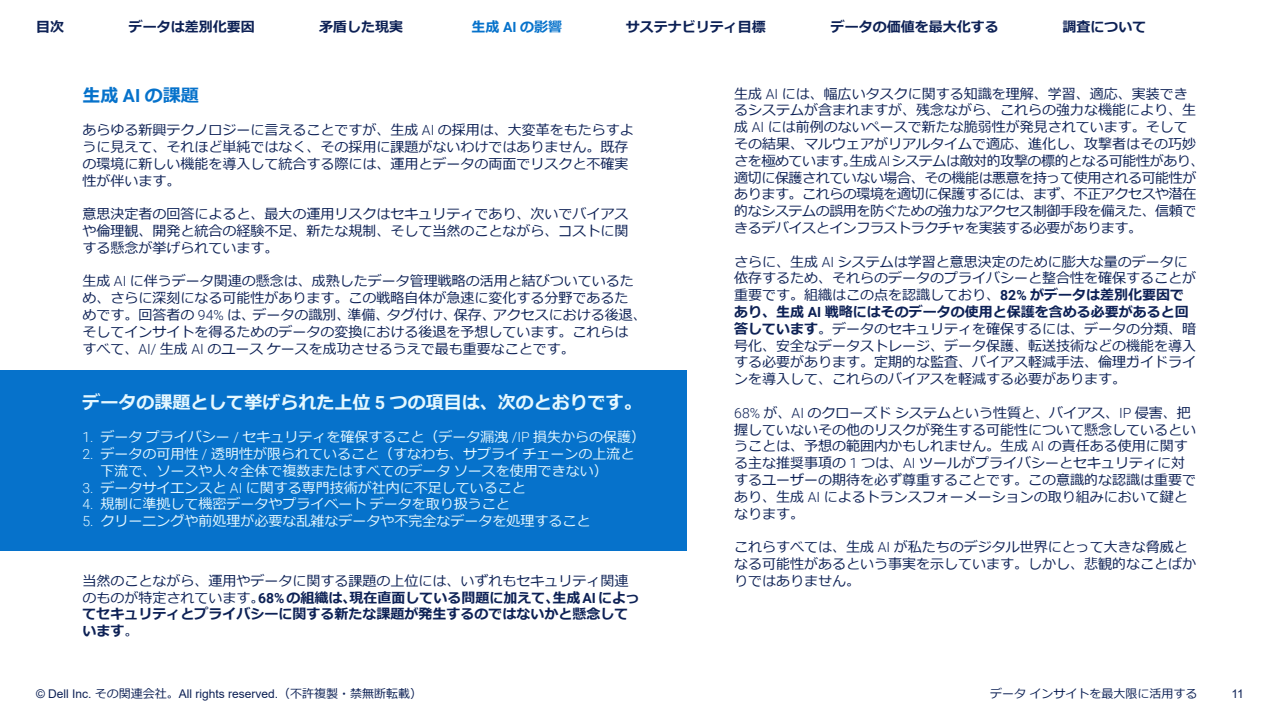
<style>
.page{position:relative;width:1280px;height:720px;background:#fff}
.page>*{position:absolute;margin:0;border:0;box-sizing:border-box;transform-origin:0 0}
.t1{font:700 18px "Meiryo";color:#e5f8ff}
.t2{font:700 18px "Meiryo";color:#0672cb}
.t3{font:14px/16.8px "Meiryo";color:#0d2155}
.t4{font:14px/16.8px "Meiryo";letter-spacing:-.03em;color:#0d2155}
.t5{font:14px/16.8px "Meiryo";color:#e5f8ff}
.t6{font:700 14px/16.8px "Meiryo";color:#0d2155}
.t7{font:700 14px "Meiryo";color:#0672cb}
.t8{font:12px "Arial";color:#0d2155}
.t9{font:12px "Meiryo";color:#0d2155}
.s1{font-family:"Roboto"}
.s2{font-family:"Roboto";font-weight:300}
.s3{font-family:"Roboto";font-weight:700}
.s4{font-weight:700}
.s5{font-weight:400}
.s6{font-family:"Meiryo"}
</style>
<div class="page">
<div style="left:0;top:370px;width:686px;height:180px;background:#0672cb"></div>
<p class="t6" style="left:36px;top:19px;width:29px">目次</p>
<p class="t6" style="left:129px;top:19px;width:127px">データは差別化要因</p>
<p class="t6" style="left:319px;top:19px;width:85px">矛盾した現実</p>
<p class="t7" style="left:472px;top:17px;width:92px">生成 <span class="s1">AI</span> の影響</p>
<p class="t6" style="left:626px;top:19px;width:141px">サステナビリティ目標</p>
<p class="t6" style="left:831px;top:19px;width:169px">データの価値を最大化する</p>
<p class="t6" style="left:1062px;top:19px;width:85px">調査について</p>
<p class="t2" style="left:82px;top:82px;width:118px">生成 <span class="s1">AI</span> の課題</p>
<p class="t3" style="left:82px;top:123px;width:553px">あらゆる新興テクノロジーに言えることですが、生成 <span class="s2">AI</span> の採用は、大変革をもたらすように見えて、それほど単純ではなく、その採用に課題がないわけではありません。既存の環境に新しい機能を導入して統合する際には、運用とデータの両面でリスクと不確実性が伴います。</p>
<p class="t3" style="left:82px;top:207px;width:547px;text-align:justify">意思決定者の回答によると、最大の運用リスクはセキュリティであり、次いでバイアスや倫理観、開発と統合の経験不足、新たな規制、そして当然のことながら、コストに関する懸念が挙げられています。</p>
<p class="t3" style="left:82px;top:274px;width:566px">生成 <span class="s2">AI</span> に伴うデータ関連の懸念は、成熟したデータ管理戦略の活用と結びついているため、さらに深刻になる可能性があります。この戦略自体が急速に変化する分野であるた<br>めです。回答者の <span class="s2">94%</span> は、データの識別、準備、タグ付け、保存、アクセスにおける後退、そしてインサイトを得るためのデータの変換における後退を予想しています。これらは<br>すべて、<span class="s2">AI/</span> 生成 <span class="s2">AI</span> のユースケースを成功させるうえで最も重要なことです。</p>
<p class="t1" style="left:82px;top:389px;width:561px">データの課題として挙げられた上位 <span class="s1">5</span> つの項目は、次のとおりです。</p>
<p class="t5" style="left:82px;top:429px;width:564px"><span class="s2">1.</span> データプライバシー <span class="s2">/</span> セキュリティを確保すること（データ漏洩 <span class="s2">/IP</span> 損失からの保護）</p>
<p class="t5" style="left:100px;top:446px;width:535px;text-indent:-18px"><span class="s2">2.</span> データの可用性 <span class="s2">/</span> 透明性が限られていること（すなわち、サプライチェーンの上流と下流で、ソースや人々全体で複数またはすべてのデータソースを使用できない）</p>
<p class="t5" style="left:82px;top:480px;width:445px"><span class="s2">3.</span> データサイエンスと <span class="s2">AI</span> に関する専門技術が社内に不足していること</p>
<p class="t5" style="left:82px;top:497px;width:429px"><span class="s2">4.</span> 規制に準拠して機密データやプライベートデータを取り扱うこと</p>
<p class="t5" style="left:82px;top:513px;width:509px"><span class="s2">5.</span> クリーニングや前処理が必要な乱雑なデータや不完全なデータを処理すること</p>
<p class="t4" style="left:734px;top:86px;width:472px">生成 <span class="s2">AI</span> には、幅広いタスクに関する知識を理解、学習、適応、実装できるシステムが含まれますが、残念ながら、これらの強力な機能により、生成 <span class="s2">AI</span> には前例のないペースで新たな脆弱性が発見されています。そしてその結果、マルウェアがリアルタイムで適応、進化し、攻撃者はその巧妙さを極めています。生成<span class="s2">AI</span>システムは敵対的攻撃の標的となる可能性があり、適切に保護されていない場合、その機能は悪意を持って使用される可能性があります。これらの環境を適切に保護するには、まず、不正アクセスや潜在的なシステムの誤用を防ぐための強力なアクセス制御手段を備えた、信頼できるデバイスとインフラストラクチャを実装する必要があります。</p>
<p class="t3" style="left:734px;top:254px;width:463px">さらに、生成 <span class="s2">AI</span> システムは学習と意思決定のために膨大な量のデータに依存するため、それらのデータのプライバシーと整合性を確保することが重要です。組織はこの点を認識しており、<span class="s3">82%</span> <span class="s4">がデータは差別化要因であり、生成</span> <span class="s3">AI</span> <span class="s4">戦略にはそのデータの使用と保護を含める必要があると回答しています</span>。データのセキュリティを確保するには、データの分類、暗号化、安全なデータストレージ、データ保護、転送技術などの機能を導入する必要があります。定期的な監査、バイアス軽減手法、倫理ガイドラインを導入して、これらのバイアスを軽減する必要があります。</p>
<p class="t3" style="left:734px;top:405px;width:463px"><span class="s2">68%</span> が、<span class="s2">AI</span> のクローズドシステムという性質と、バイアス、<span class="s2">IP</span> 侵害、把握していないその他のリスクが発生する可能性について懸念しているということは、予想の範囲内かもしれません。生成 <span class="s2">AI</span> の責任ある使用に関する主な推奨事項の <span class="s2">1</span> つは、<span class="s2">AI</span> ツールがプライバシーとセキュリティに対するユーザーの期待を必ず尊重することです。この意識的な認識は重要であり、生成 <span class="s2">AI</span> によるトランスフォーメーションの取り組みにおいて鍵となります。</p>
<p class="t3" style="left:734px;top:539px;width:463px">これらすべては、生成 <span class="s2">AI</span> が私たちのデジタル世界にとって大きな脅威となる可能性があるという事実を示しています。しかし、悲観的なことばか</p>
<p class="t3" style="left:82px;top:573px;width:547px">当然のことながら、運用やデータに関する課題の上位には、いずれもセキュリティ関連</p>
<p class="t3" style="left:734px;top:573px;width:127px">りではありません。</p>
<p class="t6" style="left:82px;top:590px;width:559px"><span class="s5">のものが特定されています。</span><span class="s1">68%</span>の組織は、現在直面している問題に加えて、生成<span class="s1">AI</span>によってセキュリティとプライバシーに関する新たな課題が発生するのではないかと懸念しています<span class="s5">。</span></p>
<p class="t8" style="left:36px;top:685px;width:388px">© Dell Inc. <span class="s6">その関連会社。</span>All rights reserved.<span class="s6">（不許複製・禁無断転載）</span></p>
<p class="t9" style="left:990px;top:685px;width:209px">データインサイトを最大限に活用する</p>
<p class="t8" style="left:1232px;top:685px;width:14px">11</p>
</div>
